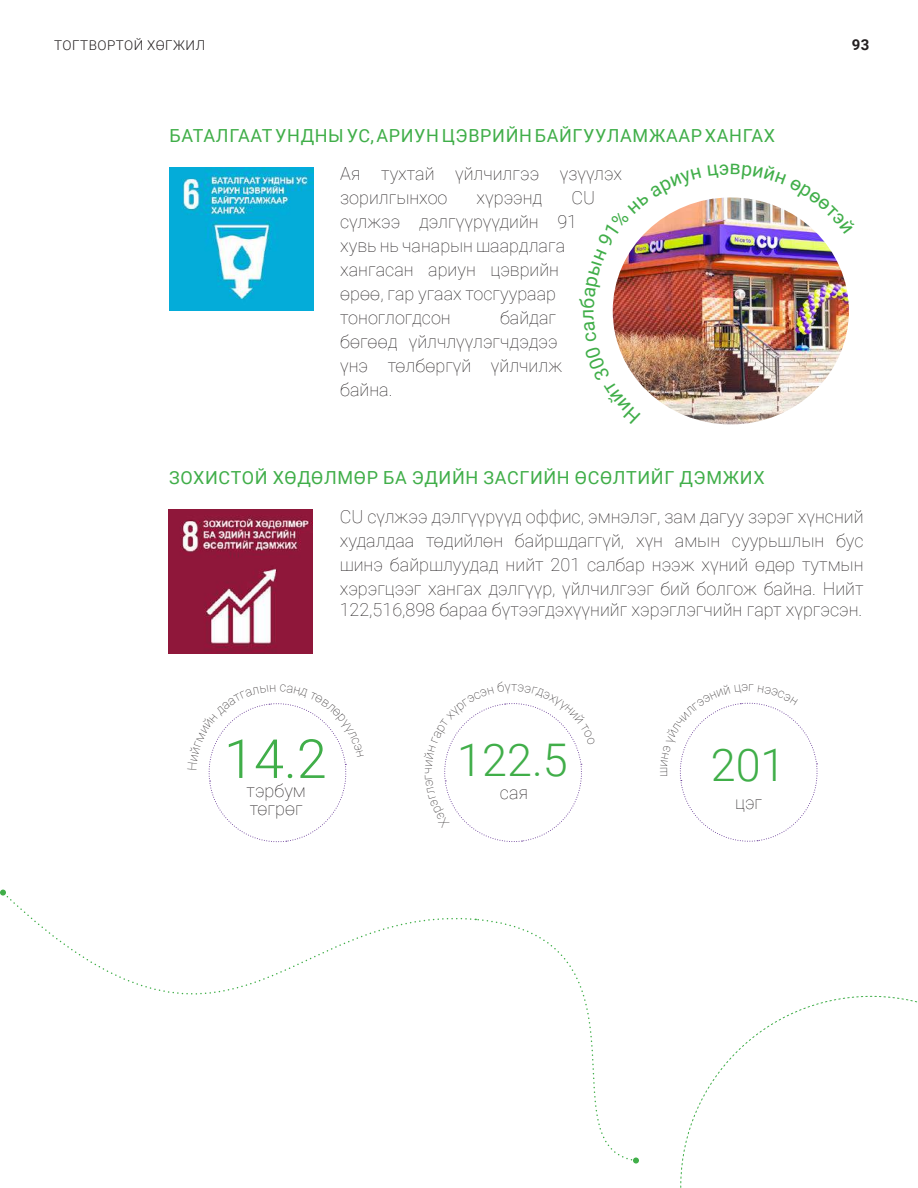
<style>
.page{position:relative;width:918px;height:1188px;background:#fff}
.page>*{position:absolute;margin:0;border:0;box-sizing:border-box;transform-origin:0 0}
.t1{font:300 54px "Roboto";color:#40ae49}
.t2{font:300 45px "Roboto";color:#40ae49}
.t3{font:100 18px/24px "Roboto";color:#231f20}
.t4{font:18px "Roboto";letter-spacing:.035em;color:#40ae49}
.t5{font:700 15px "Roboto";color:#231f20}
.t6{font:300 13.5px "Roboto";letter-spacing:.035em;color:#231f20}
</style>
<div class="page">
<img style="left:169px;top:167px;width:144px;height:144px">
<img style="left:701px;top:199px;width:148px;height:225px">
<img style="left:169px;top:509px;width:144px;height:144px">
<svg style="left:680px;top:996px;width:238px;height:192px"></svg>
<svg style="left:476px;top:918px;width:162px;height:243px"></svg>
<svg style="left:6px;top:896px;width:466px;height:99px"></svg>
<svg style="left:633px;top:1158px;width:6px;height:6px"></svg>
<svg style="left:0;top:890px;width:6px;height:6px"></svg>
<img style="left:612px;top:201px;width:89px;height:220px">
<img style="left:708px;top:197px;width:141px;height:37px">
<svg style="left:444px;top:703px;width:139px;height:139px"></svg>
<svg style="left:208px;top:703px;width:139px;height:140px"></svg>
<svg style="left:680px;top:702px;width:138px;height:140px"></svg>
<p class="t6" style="left:54px;top:36px;width:152px">ТОГТВОРТОЙ ХӨГЖИЛ</p>
<p class="t5" style="left:852px;top:34px;width:19px">93</p>
<p class="t4" style="left:170px;top:123px;width:607px">БАТАЛГААТ УНДНЫ УС, АРИУН ЦЭВРИЙН БАЙГУУЛАМЖААР ХАНГАХ</p>
<p class="t3" style="left:340px;top:161px;width:284px">Ая тухтай үйлчилгээ үзүүлэх зорилгынхоо</p>
<p class="t3" style="left:340px;top:185px;width:257px;text-indent:231px">CU сүлжээ дэлгүүрүүдийн 91 хувь нь чанарын шаардлага хангасан ариун цэврийн өрөө, гар угаах тосгуураар тоноглогдсон</p>
<p class="t3" style="left:477px;top:185px;width:67px">хүрээнд</p>
<p class="t3" style="left:340px;top:305px;width:224px;text-indent:160px">байдаг бөгөөд үйлчлүүлэгчдэдээ үнэ төлбөргүй үйлчилж байна.</p>
<p class="t4" style="left:169px;top:465px;width:597px">ЗОХИСТОЙ ХӨДӨЛМӨР БА ЭДИЙН ЗАСГИЙН ӨСӨЛТИЙГ ДЭМЖИХ</p>
<p class="t3" style="left:340px;top:504px;width:525px;text-align:justify">CU сүлжээ дэлгүүрүүд оффис, эмнэлэг, зам дагуу зэрэг хүнсний худалдаа төдийлөн байршдаггүй, хүн амын суурьшлын бус шинэ байршлуудад нийт 201 салбар нээж хүний өдөр тутмын хэрэгцээг хангах дэлгүүр, үйлчилгээг бий болгож байна. Нийт</p>
<p class="t3" style="left:340px;top:597px;width:524px">122,516,898 бараа бүтээгдэхүүнийг хэрэглэгчийн гарт хүргэсэн.</p>
<h1 class="t1" style="left:224px;top:721px;width:104px">14.2</h1>
<p class="t3" style="left:247px;top:781px;width:61px;line-height:18px">тэрбум төгрөг</p>
<h2 class="t2" style="left:457px;top:728px;width:112px">122.5</h2>
<p class="t3" style="left:500px;top:780px;width:30px">сая</p>
<h2 class="t2" style="left:711px;top:734px;width:76px">201</h2>
<p class="t3" style="left:735px;top:790px;width:29px">цэг</p>
</div>
